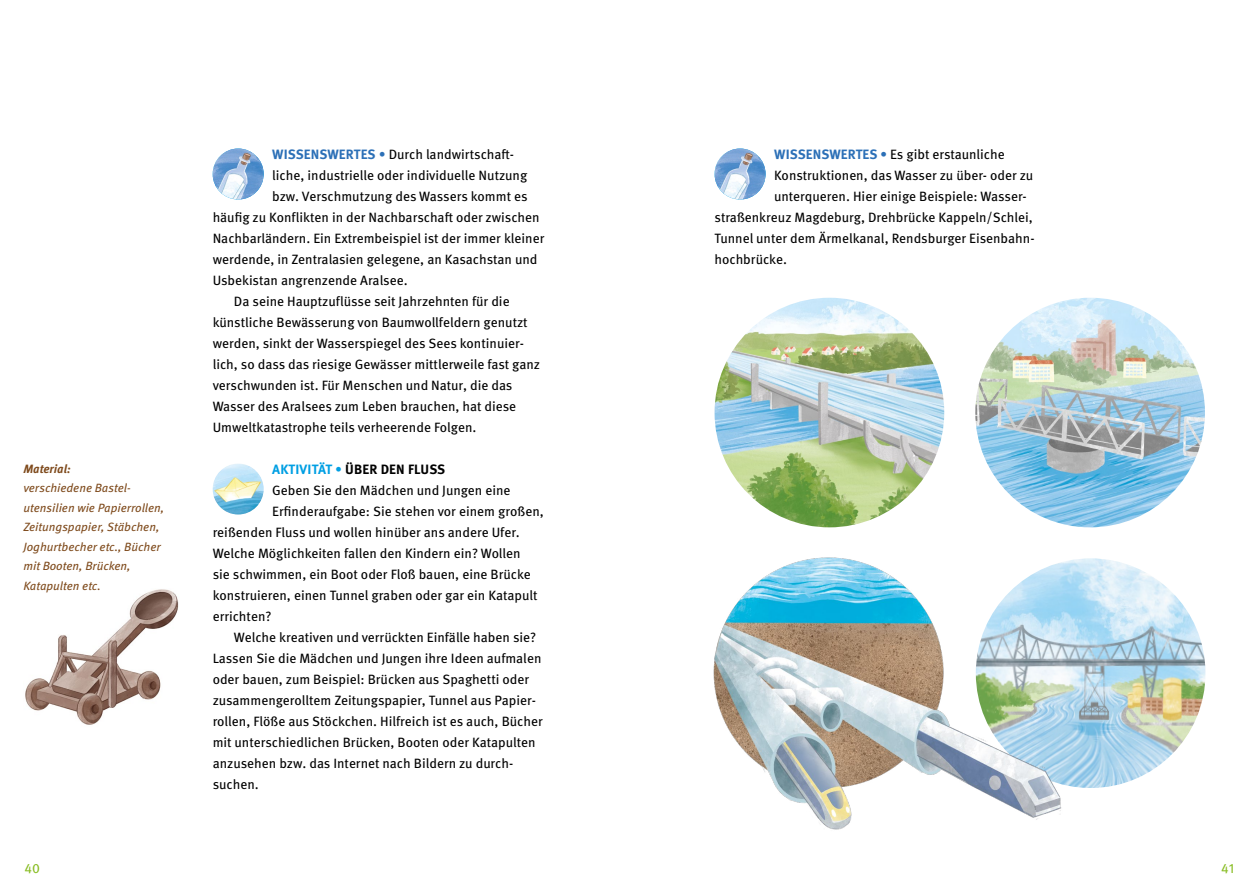
<style>
.page{position:relative;width:1259px;height:893px;background:#fff}
.page>*{position:absolute;margin:0;border:0;box-sizing:border-box;transform-origin:0 0}
.t1{font:13.5px "Meta Pro";color:#000}
.t2{font:700 13.5px "Meta Pro";letter-spacing:.01em;color:#000}
.t3{font:13.5px "Meta Pro";color:#89bd24}
.t4{font:italic 12px/19.5px "Meta Pro";color:#7f4b1d}
.t5{font:italic 700 12px "Meta Pro";color:#7f4b1d}
.s1{font-weight:700;color:#2c70b7}
.s2{color:#2c70b7}
.s3{color:#009fe3}
.s4{font-weight:400;color:#009fe3}
</style>
<div class="page">
<img style="left:25px;top:589px;width:154px;height:136px">
<img style="left:213px;top:464px;width:51px;height:51px;border-radius:26px">
<img style="left:213px;top:149px;width:51px;height:51px;border-radius:26px">
<img style="left:714px;top:149px;width:51px;height:51px;border-radius:26px">
<img style="left:714px;top:298px;width:230px;height:229px;border-radius:115px">
<img style="left:975px;top:298px;width:230px;height:229px;border-radius:115px">
<img style="left:975px;top:558px;width:230px;height:230px;border-radius:115px">
<img style="left:713px;top:557px;width:382px;height:273px">
<p class="t5" style="left:23px;top:459px;width:49px">Material:</p>
<p class="t4" style="left:23px;top:478px;width:142px">verschiedene Bastel&shy;utensilien wie Papierrollen,<br>Zeitungspapier, Stäbchen,<br>Joghurtbecher etc., Bücher mit Booten, Brücken,<br>Katapulten etc.</p>
<p class="t1" style="left:272px;top:144px;width:243px"><span class="s1">WISSENSWERTES</span> <span class="s2">•</span> Durch landwirtschaft-</p>
<p class="t1" style="left:272px;top:165px;width:257px">liche, industrielle oder individuelle Nutzung</p>
<p class="t1" style="left:272px;top:186px;width:257px">bzw. Verschmutzung des Wassers kommt es</p>
<p class="t1" style="left:213px;top:207px;width:328px">häufig zu Konflikten in der Nachbarschaft oder zwischen</p>
<p class="t1" style="left:213px;top:228px;width:333px">Nachbarländern. Ein Extrembeispiel ist der immer kleiner</p>
<p class="t1" style="left:213px;top:249px;width:326px">werdende, in Zentralasien gelegene, an Kasachstan und</p>
<p class="t1" style="left:213px;top:270px;width:197px">Usbekistan angrenzende Aralsee.</p>
<p class="t1" style="left:234px;top:291px;width:277px">Da seine Hauptzuflüsse seit Jahrzehnten für die</p>
<p class="t1" style="left:213px;top:312px;width:316px">künstliche Bewässerung von Baumwollfeldern genutzt</p>
<p class="t1" style="left:213px;top:333px;width:313px">werden, sinkt der Wasserspiegel des Sees kontinuier-</p>
<p class="t1" style="left:213px;top:354px;width:329px">lich, so dass das riesige Gewässer mittlerweile fast ganz</p>
<p class="t1" style="left:213px;top:375px;width:301px">verschwunden ist. Für Menschen und Natur, die das</p>
<p class="t1" style="left:213px;top:396px;width:305px">Wasser des Aralsees zum Leben brauchen, hat diese</p>
<p class="t1" style="left:213px;top:417px;width:265px">Umweltkatastrophe teils verheerende Folgen.</p>
<p class="t2" style="left:272px;top:459px;width:174px"><span class="s3">AKTIVITÄT</span> <span class="s4">•</span> ÜBER DEN FLUSS</p>
<p class="t1" style="left:272px;top:480px;width:240px">Geben Sie den Mädchen und Jungen eine</p>
<p class="t1" style="left:272px;top:501px;width:273px">Erfinderaufgabe: Sie stehen vor einem großen,</p>
<p class="t1" style="left:213px;top:522px;width:308px">reißenden Fluss und wollen hinüber ans andere Ufer.</p>
<p class="t1" style="left:213px;top:543px;width:309px">Welche Möglichkeiten fallen den Kindern ein? Wollen</p>
<p class="t1" style="left:213px;top:564px;width:320px">sie schwimmen, ein Boot oder Floß bauen, eine Brücke</p>
<p class="t1" style="left:213px;top:585px;width:326px">konstruieren, einen Tunnel graben oder gar ein Katapult</p>
<p class="t1" style="left:213px;top:606px;width:60px">errichten?</p>
<p class="t1" style="left:234px;top:627px;width:304px">Welche kreativen und verrückten Einfälle haben sie?</p>
<p class="t1" style="left:213px;top:648px;width:330px">Lassen Sie die Mädchen und Jungen ihre Ideen aufmalen</p>
<p class="t1" style="left:213px;top:669px;width:318px">oder bauen, zum Beispiel: Brücken aus Spaghetti oder</p>
<p class="t1" style="left:213px;top:690px;width:325px">zusammengerolltem Zeitungspapier, Tunnel aus Papier-</p>
<p class="t1" style="left:213px;top:711px;width:332px">rollen, Flöße aus Stöckchen. Hilfreich ist es auch, Bücher</p>
<p class="t1" style="left:213px;top:732px;width:324px">mit unterschiedlichen Brücken, Booten oder Katapulten</p>
<p class="t1" style="left:213px;top:753px;width:302px">anzusehen bzw. das Internet nach Bildern zu durch-</p>
<p class="t1" style="left:213px;top:774px;width:48px">suchen.</p>
<p class="t1" style="left:774px;top:144px;width:232px"><span class="s1">WISSENSWERTES •</span> Es gibt erstaunliche</p>
<p class="t1" style="left:774px;top:165px;width:261px">Konstruktionen, das Wasser zu über- oder zu</p>
<p class="t1" style="left:774px;top:186px;width:254px">unterqueren. Hier einige Beispiele: Wasser-</p>
<p class="t1" style="left:714px;top:207px;width:320px">straßenkreuz Magdeburg, Drehbrücke Kappeln/Schlei,</p>
<p class="t1" style="left:714px;top:228px;width:321px">Tunnel unter dem Ärmelkanal, Rendsburger Eisenbahn-</p>
<p class="t1" style="left:714px;top:249px;width:74px">hochbrücke.</p>
<p class="t3" style="left:24px;top:858px;width:17px">40</p>
<p class="t3" style="left:1221px;top:858px;width:14px">41</p>
</div>
